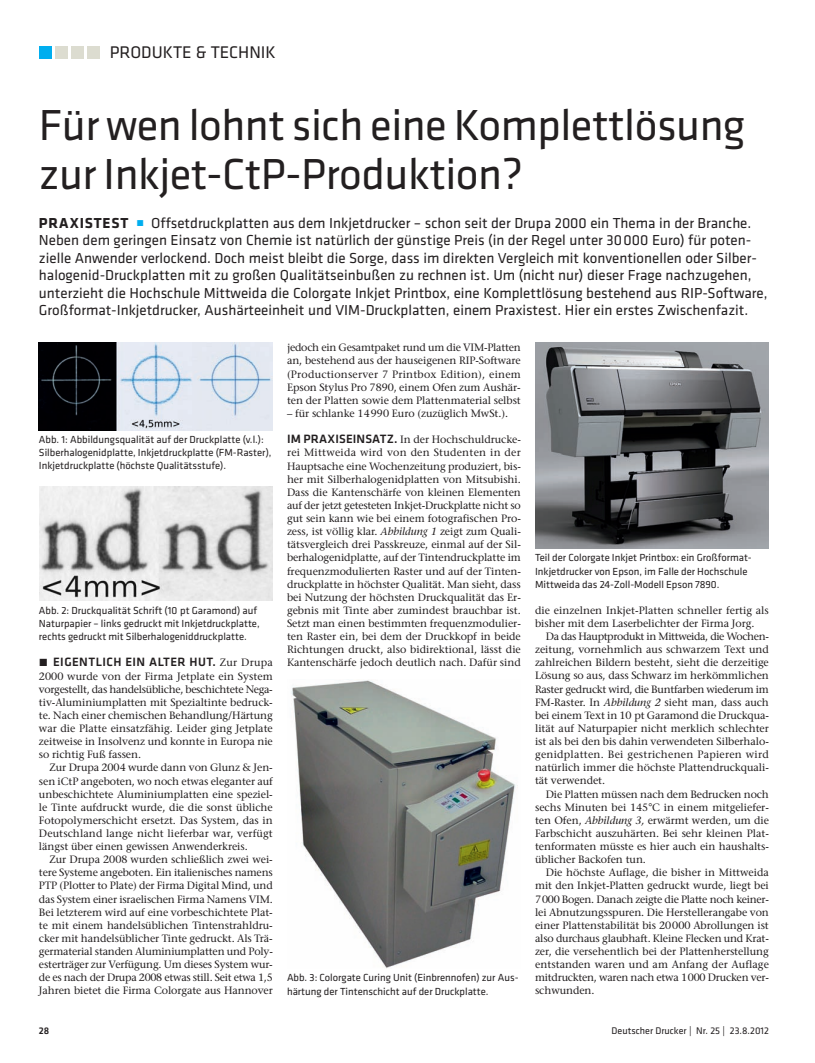
<style>
.page{position:relative;width:815px;height:1063px;background:#fff}
.page>*{position:absolute;margin:0;border:0;box-sizing:border-box;transform-origin:0 0}
.t1{font:45px/48.8px "Klavika Basic";letter-spacing:-.01em;color:#231f20}
.t2{font:17.5px "Klavika Basic";color:#231f20}
.t3{font:15px/17.5px "Klavika Basic";color:#231f20}
.t4{font:500 12.5px "Klavika Basic";letter-spacing:.035em;color:#231f20}
.t5{font:500 10.62px/13.1px "Stone Serif Std";letter-spacing:-.005em;color:#231f20;text-align:justify}
.t6{font:10.62px/13.1px "Klavika Basic";color:#231f20}
.t7{font:10px "Klavika Basic";color:#231f20}
.t8{font:500 10px "Klavika Basic";color:#231f20}
.s1{font-weight:700}
.s2{font-family:"The Sans Extra Bold Expert";font-size:8.75px;color:#00aeef}
.s3{font-family:"The Sans Extra Bold Expert";font-weight:400;font-size:10.62px}
.s4{font-family:"Stone Serif Std";font-size:10.62px}
.s5{font-family:"Klavika Basic";font-size:12.5px}
.s6{font-style:italic}
</style>
<div class="page">
<div style="left:39px;top:46px;width:12px;height:12px;background:#00aeef"></div>
<div style="left:55px;top:46px;width:12px;height:12px;background:#dcdcd0"></div>
<div style="left:71px;top:46px;width:12px;height:12px;background:#dcdcd0"></div>
<div style="left:87px;top:46px;width:12px;height:12px;background:#dcdcd0"></div>
<img style="left:39px;top:343px;width:234px;height:87px">
<img style="left:40px;top:487px;width:233px;height:113px">
<img style="left:291px;top:680px;width:227px;height:288px">
<img style="left:535px;top:343px;width:234px;height:205px">
<h2 class="t2" style="left:110px;top:46px;width:167px">PRODUKTE &amp; TECHNIK</h2>
<h1 class="t1" style="left:39px;top:105px;width:708px">Für wen lohnt sich eine Komplettlösung zur Inkjet-CtP-Produktion?</h1>
<p class="t3" style="left:39px;top:215px;width:730px"><span class="s1">PRAXISTEST</span> <span class="s2">ó</span> Offsetdruckplatten aus dem Inkjetdrucker – schon seit der Drupa 2000 ein Thema in der Branche.<br>Neben dem geringen Einsatz von Chemie ist natürlich der günstige Preis (in der Regel unter 30 000 Euro) für poten&shy;zielle Anwender verlockend. Doch meist bleibt die Sorge, dass im direkten Vergleich mit konventionellen oder Silber - halogenid-Druckplatten mit zu großen Qualitätseinbußen zu rechnen ist. Um (nicht nur) dieser Frage nachzugehen, unterzieht die Hochschule Mittweida die Colorgate Inkjet Printbox, eine Komplettlösung bestehend aus RIP-Software, Großformat-Inkjetdrucker, Aushärteeinheit und VIM-Druckplatten, einem Praxistest. Hier ein erstes Zwischenfazit.</p>
<p class="t6" style="left:39px;top:434px;width:234px">Abb. 1: Abbildungsqualität auf der Druckplatte (v.l.):<br>Silberhalogenidplatte, Inkjetdruckplatte (FM-Raster),<br>Inkjetdruckplatte (höchste Qualitätsstufe).</p>
<p class="t6" style="left:39px;top:605px;width:222px">Abb. 2: Druckqualität Schrift (10 pt Garamond) auf<br>Naturpapier – links gedruckt mit Inkjetdruckplatte, rechts gedruckt mit Silberhalogeniddruckplatte.</p>
<p class="t4" style="left:39px;top:655px;width:235px"><span class="s3">ó</span> EIGENTLICH EIN ALTER HUT. <span class="s4">Zur Drupa</span></p>
<p class="t5" style="left:39px;top:670px;width:235px">2000 wurde von der Firma Jetplate ein System vorgestellt, das handelsübliche, beschichtete Nega&shy;tiv-Aluminiumplatten mit Spezialtinte bedruck&shy;te. Nach einer chemischen Behandlung/Härtung war die Platte einsatzfähig. Leider ging Jetplate zeitweise in Insolvenz und konnte in Europa nie so richtig Fuß fassen.</p>
<p class="t5" style="left:39px;top:762px;width:235px;text-indent:11px">Zur Drupa 2004 wurde dann von Glunz &amp; Jen&shy;sen iCtP angeboten, wo noch etwas eleganter auf unbeschichtete Aluminiumplatten eine speziel&shy;le Tinte aufdruckt wurde, die die sonst übliche Fotopolymerschicht ersetzt. Das System, das in Deutschland lange nicht lieferbar war, verfügt längst über einen gewissen Anwenderkreis.</p>
<p class="t5" style="left:39px;top:854px;width:235px;text-indent:11px">Zur Drupa 2008 wurden schließlich zwei wei&shy;tere Systeme angeboten. Ein italienisches namens PTP (Plotter to Plate) der Firma Digital Mind, und das System einer israelischen Firma Namens VIM.<br>Bei letzterem wird auf eine vorbeschichtete Plat&shy;te mit einem handelsüblichen Tintenstrahldru&shy;cker mit handelsüblicher Tinte gedruckt. Als Trä&shy;germaterial standen Aluminiumplatten und Poly&shy;esterträger zur Verfügung. Um dieses System wur&shy;de es nach der Drupa 2008 etwas still. Seit etwa 1,5<br>Jahren bietet die Firma Colorgate aus Hannover</p>
<p class="t5" style="left:287px;top:342px;width:235px">jedoch ein Gesamtpaket rund um die VIM-Platten an, bestehend aus der hauseigenen RIP-Software (Productionserver 7 Printbox Edition), einem Epson Stylus Pro 7890, einem Ofen zum Aushär&shy;ten der Platten sowie dem Plattenmaterial selbst</p>
<p class="t5" style="left:287px;top:408px;width:223px">– für schlanke 14990 Euro (zuzüglich MwSt.).</p>
<p class="t5" style="left:287px;top:434px;width:235px"><span class="s5">IM PRAXISEINSATZ.</span> In der Hochschuldrucke&shy;rei Mittweida wird von den Studenten in der Hauptsache eine Wochenzeitung produziert, bis&shy;her mit Silberhalogenidplatten von Mitsubishi.<br>Dass die Kantenschärfe von kleinen Elementen auf der jetzt getesteten Inkjet-Druckplatte nicht so gut sein kann wie bei einem fotografischen Pro&shy;zess, ist völlig klar. <span class="s6">Abbildung 1</span> zeigt zum Quali&shy;tätsvergleich drei Passkreuze, einmal auf der Sil&shy;berhalogenidplatte, auf der Tintendruckplatte im frequenzmodulierten Raster und auf der Tinten&shy;druckplatte in höchster Qualität. Man sieht, dass bei Nutzung der höchsten Druckqualität das Er - gebnis mit Tinte aber zumindest brauchbar ist.<br>Setzt man einen bestimmten frequenzmodulier&shy;ten Raster ein, bei dem der Druckkopf in beide Richtungen druckt, also bidirektional, lässt die Kantenschärfe jedoch deutlich nach. Dafür sind</p>
<p class="t6" style="left:287px;top:972px;width:233px">Abb. 3: Colorgate Curing Unit (Einbrennofen) zur Aus&shy;härtung der Tintenschicht auf der Druckplatte.</p>
<p class="t6" style="left:535px;top:552px;width:218px">Teil der Colorgate Inkjet Printbox: ein Großformat-<br>Inkjetdrucker von Epson, im Falle der Hochschule<br>Mittweida das 24-Zoll-Modell Epson 7890.</p>
<p class="t5" style="left:535px;top:605px;width:235px">die einzelnen Inkjet-Platten schneller fertig als bisher mit dem Laserbelichter der Firma Jorg.</p>
<p class="t5" style="left:535px;top:631px;width:235px;text-indent:11px">Da das Hauptprodukt in Mittweida, die Wochen&shy;zeitung, vornehmlich aus schwarzem Text und zahlreichen Bildern besteht, sieht die derzeitige Lösung so aus, dass Schwarz im herkömmlichen Raster gedruckt wird, die Buntfarben wiederum im FM-Raster. In <span class="s6">Abbildung 2</span> sieht man, dass auch bei einem Text in 10 pt Garamond die Druckqua&shy;lität auf Naturpapier nicht merklich schlechter ist als bei den bis dahin verwendeten Silberhalo&shy;genidplatten. Bei gestrichenen Papieren wird natürlich immer die höchste Plattendruckquali&shy;tät verwendet.</p>
<p class="t5" style="left:535px;top:788px;width:235px;text-indent:11px">Die Platten müssen nach dem Bedrucken noch sechs Minuten bei 145°C in einem mitgeliefer&shy;ten Ofen, <span class="s6">Abbildung 3,</span> erwärmt werden, um die Farbschicht auszuhärten. Bei sehr kleinen Plat&shy;tenformaten müsste es hier auch ein haushalts&shy;üblicher Backofen tun.</p>
<p class="t5" style="left:535px;top:867px;width:235px;text-indent:11px">Die höchste Auflage, die bisher in Mittweida mit den Inkjet-Platten gedruckt wurde, liegt bei 7000 Bogen. Danach zeigte die Platte noch keiner&shy;lei Abnutzungsspuren. Die Herstellerangabe von einer Plattenstabilität bis 20000 Abrollungen ist also durchaus glaubhaft. Kleine Flecken und Krat&shy;zer, die versehentlich bei der Plattenherstellung entstanden waren und am Anfang der Auflage mitdruckten, waren nach etwa 1000 Drucken ver&shy;schwunden.</p>
<p class="t8" style="left:39px;top:1025px;width:12px">28</p>
<p class="t7" style="left:612px;top:1027px;width:159px">Deutscher Drucker | Nr. 25 | 23.8.2012</p>
</div>
